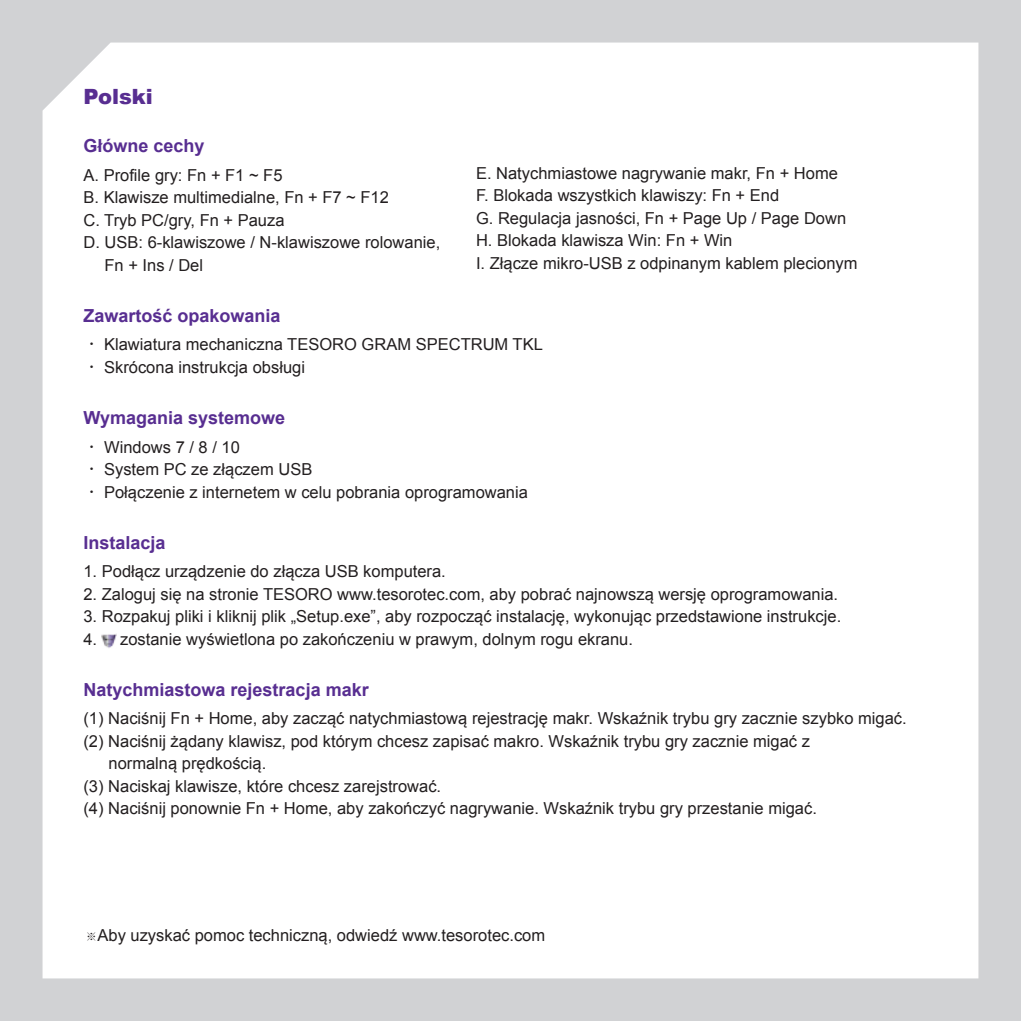
<style>
.page{position:relative;width:1021px;height:1021px;background:#fff}
.page>*{position:absolute;margin:0;border:0;box-sizing:border-box;transform-origin:0 0}
.t1{font:900 21px "Arial";color:#582e91}
.t2{font:700 18px "Arial";color:#582e91}
.t3{font:16.5px/22.5px "Arial";color:#231f20}
.s1{font-family:"Adobe Ming Std";font-weight:300}
.s2{font-family:"Adobe Ming Std";font-weight:300;font-size:12px}
</style>
<div class="page">
<div style="left:0;top:0;width:1020px;height:1020px;background:#d1d2d4"></div>
<div style="left:43px;top:43px;width:935px;height:935px;background:#fff"></div>
<img style="left:101px;top:633px;width:15px;height:15px">
<p class="t1" style="left:83px;top:82px;width:71px">Polski</p>
<p class="t2" style="left:83px;top:134px;width:123px">Główne cechy</p>
<p class="t3" style="left:83px;top:164px;width:201px">A. Profile gry: Fn + F1 ~ F5</p>
<p class="t3" style="left:83px;top:186px;width:307px">B. Klawisze multimedialne, Fn + F7 ~ F12</p>
<p class="t3" style="left:83px;top:209px;width:202px">C. Tryb PC/gry, Fn + Pauza</p>
<p class="t3" style="left:83px;top:231px;width:358px">D. USB: 6-klawiszowe / N-klawiszowe rolowanie,</p>
<p class="t3" style="left:104px;top:254px;width:100px">Fn + Ins / Del</p>
<p class="t2" style="left:83px;top:303px;width:199px">Zawartość opakowania</p>
<p class="t3" style="left:83px;top:333px;width:461px"><span class="s1">‧</span> Klawiatura mechaniczna TESORO GRAM SPECTRUM TKL <span class="s1">‧</span> Skrócona instrukcja obsługi</p>
<p class="t2" style="left:83px;top:405px;width:203px">Wymagania systemowe</p>
<p class="t3" style="left:83px;top:435px;width:446px"><span class="s1">‧</span> Windows 7 / 8 / 10<br><span class="s1">‧</span> System PC ze złączem USB<br><span class="s1">‧</span> Połączenie z internetem w celu pobrania oprogramowania</p>
<p class="t2" style="left:83px;top:530px;width:84px">Instalacja</p>
<p class="t3" style="left:83px;top:560px;width:364px">1. Podłącz urządzenie do złącza USB komputera.</p>
<p class="t3" style="left:83px;top:582px;width:756px">2. Zaloguj się na stronie TESORO www.tesorotec.com, aby pobrać najnowszą wersję oprogramowania.</p>
<p class="t3" style="left:83px;top:605px;width:759px">3. Rozpakuj pliki i kliknij plik „Setup.exe”, aby rozpocząć instalację, wykonując przedstawione instrukcje.</p>
<p class="t3" style="left:83px;top:627px;width:551px">4. zostanie wyświetlona po zakończeniu w prawym, dolnym rogu ekranu.</p>
<p class="t2" style="left:83px;top:677px;width:287px">Natychmiastowa rejestracja makr</p>
<p class="t3" style="left:83px;top:707px;width:824px">(1) Naciśnij Fn + Home, aby zacząć natychmiastową rejestrację makr. Wskaźnik trybu gry zacznie szybko migać.</p>
<p class="t3" style="left:83px;top:729px;width:728px">(2) Naciśnij żądany klawisz, pod którym chcesz zapisać makro. Wskaźnik trybu gry zacznie migać z</p>
<p class="t3" style="left:108px;top:752px;width:159px">normalną prędkością.</p>
<p class="t3" style="left:83px;top:774px;width:359px">(3) Naciskaj klawisze, które chcesz zarejstrować.</p>
<p class="t3" style="left:83px;top:797px;width:735px">(4) Naciśnij ponownie Fn + Home, aby zakończyć nagrywanie. Wskaźnik trybu gry przestanie migać.</p>
<p class="t3" style="left:476px;top:162px;width:383px">E. Natychmiastowe nagrywanie makr, Fn + Home<br>F. Blokada wszystkich klawiszy: Fn + End<br>G. Regulacja jasności, Fn + Page Up / Page Down H. Blokada klawisza Win: Fn + Win<br>I. Złącze mikro-USB z odpinanym kablem plecionym</p>
<p class="t3" style="left:85px;top:924px;width:461px"><span class="s2">※</span>Aby uzyskać pomoc techniczną, odwiedź www.tesorotec.com</p>
</div>
